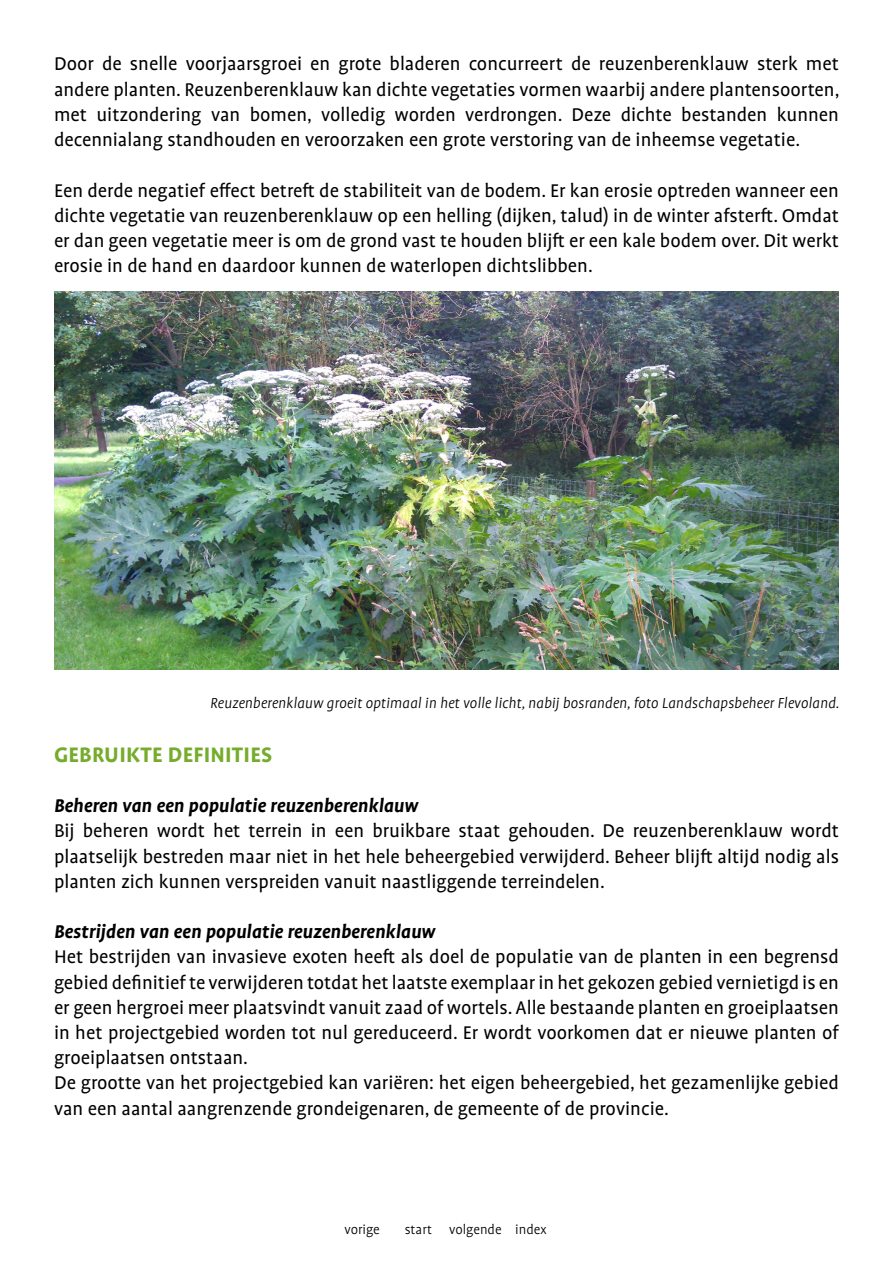
<style>
.page{position:relative;width:893px;height:1263px;background:#fff}
.page>*{position:absolute;margin:0;border:0;box-sizing:border-box;transform-origin:0 0}
.t1{font:700 24px "Profile Pro";letter-spacing:.01em;color:#76ac2c}
.t2{font:21px/25.2px "Profile Pro";color:#000;text-align:justify}
.t3{font:italic 700 21px "Profile Pro";color:#000}
.t4{font:italic 300 16.5px "Profile Pro";color:#000}
.t5{font:300 15px "Profile Pro";color:#000}
</style>
<div class="page">
<img style="left:54px;top:291px;width:785px;height:379px">
<p class="t2" style="left:54px;top:52px;width:787px">Door de snelle voorjaarsgroei en grote bladeren concurreert de reuzenberenklauw sterk met andere planten. Reuzenberenklauw kan dichte vegetaties vormen waarbij andere plantensoorten, met uitzondering van bomen, volledig worden verdrongen. Deze dichte bestanden kunnen decennialang standhouden en veroorzaken een grote verstoring van de inheemse vegetatie.</p>
<p class="t2" style="left:54px;top:178px;width:786px">Een derde negatief effect betreft de stabiliteit van de bodem. Er kan erosie optreden wanneer een dichte vegetatie van reuzenberenklauw op een helling (dijken, talud) in de winter afsterft. Omdat er dan geen vegetatie meer is om de grond vast te houden blijft er een kale bodem over. Dit werkt erosie in de hand en daardoor kunnen de waterlopen dichtslibben.</p>
<p class="t4" style="left:210px;top:694px;width:631px">Reuzenberenklauw groeit optimaal in het volle licht, nabij bosranden, foto Landschapsbeheer Flevoland.</p>
<p class="t1" style="left:54px;top:740px;width:220px">GEBRUIKTE DEFINITIES</p>
<p class="t3" style="left:54px;top:793px;width:366px">Beheren van een populatie reuzenberenklauw</p>
<p class="t2" style="left:54px;top:819px;width:786px">Bij beheren wordt het terrein in een bruikbare staat gehouden. De reuzenberenklauw wordt plaatselijk bestreden maar niet in het hele beheergebied verwijderd. Beheer blijft altijd nodig als planten zich kunnen verspreiden vanuit naastliggende terreindelen.</p>
<p class="t3" style="left:54px;top:919px;width:383px">Bestrijden van een populatie reuzenberenklauw</p>
<p class="t2" style="left:54px;top:945px;width:786px;text-align:left">Het bestrijden van invasieve exoten heeft als doel de populatie van de planten in een begrensd gebied definitief te verwijderen totdat het laatste exemplaar in het gekozen gebied vernietigd is en er geen hergroei meer plaatsvindt vanuit zaad of wortels. Alle bestaande planten en groeiplaatsen in het projectgebied worden tot nul gereduceerd. Er wordt voorkomen dat er nieuwe planten of groeiplaatsen ontstaan.<br>De grootte van het projectgebied kan variëren: het eigen beheergebied, het gezamenlijke gebied van een aantal aangrenzende grondeigenaren, de gemeente of de provincie.</p>
<p class="t5" style="left:344px;top:1221px;width:37px">vorige</p>
<p class="t5" style="left:405px;top:1221px;width:143px">start volgende index</p>
</div>
